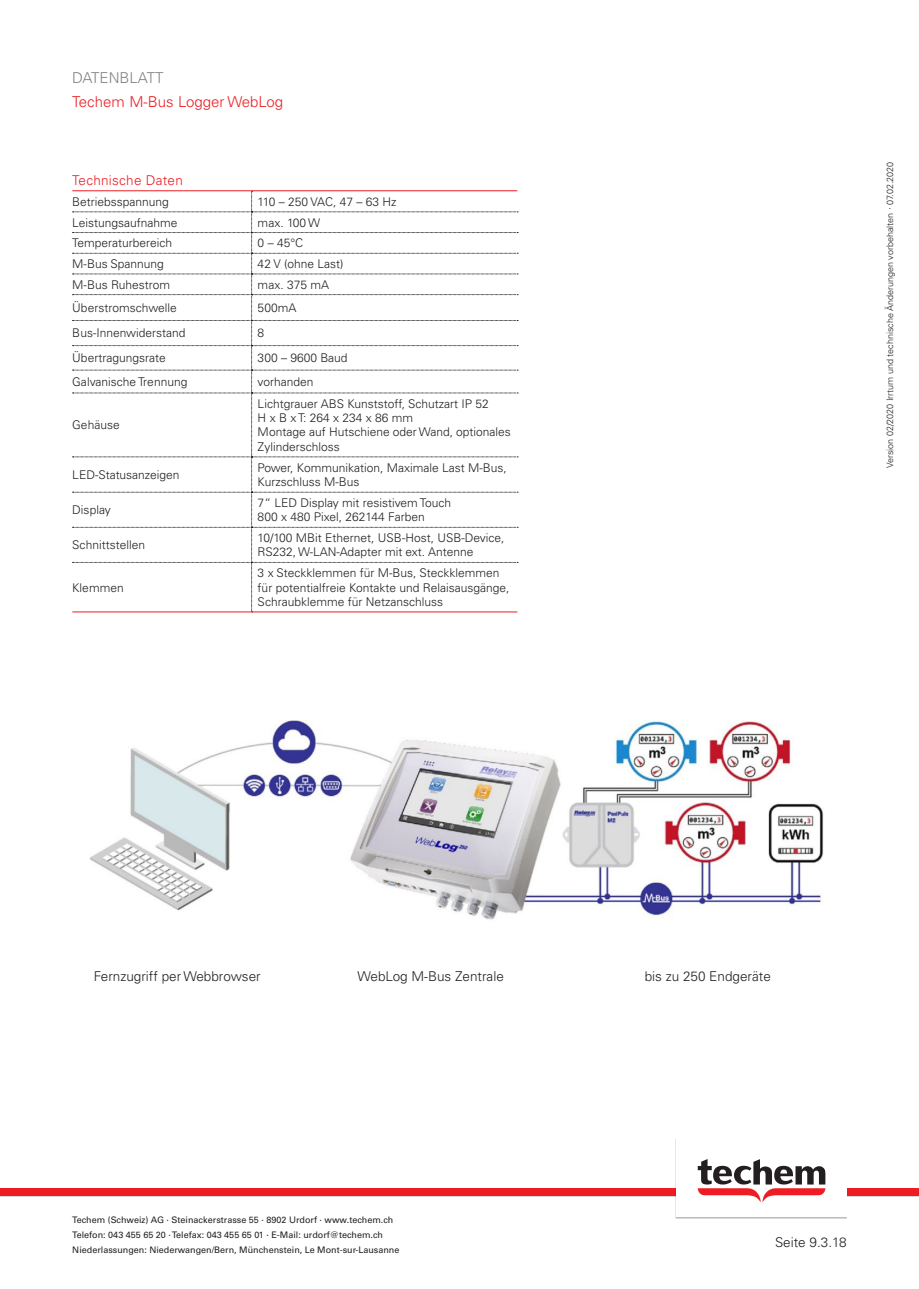
<style>
.page{position:relative;width:919px;height:1289px;background:#fff}
.page>*{position:absolute;margin:0;border:0;box-sizing:border-box;transform-origin:0 0}
.t1{font:300 15px "Univers LT Pro 45";color:#ee1d23}
.t2{font:300 15px "Univers LT Pro 45";color:#808285}
.t3{font:300 13.5px "Univers LT Pro 45";color:#231f20}
.t4{font:300 13.5px "Univers LT Pro 45";letter-spacing:.02em;color:#ee1d23}
.t5{font:300 12px/14.4px "Univers LT Pro 45";color:#231f20}
.t6{font:9px "Univers LT Pro 55 Roman";color:#231f20}
.t7{font:300 9px "Univers LT Pro 45";color:#231f20}
.s1{font-family:"Arial";font-weight:400}
</style>
<div class="page">
<div style="left:0;top:1188px;width:918px;height:9px;background:#ee1d23"></div>
<div style="left:675px;top:1137px;width:172px;height:81px;background:#fff"></div>
<svg style="left:697px;top:1159px;width:128px;height:43px"></svg>
<svg style="left:72px;top:191px;width:446px;height:421px"></svg>
<img style="left:90px;top:720px;width:734px;height:200px">
<hr style="left:72px;top:190px;width:445px;height:1px;background:#ee1d23">
<hr style="left:72px;top:611px;width:445px;height:1px;background:#ee1d23">
<p class="t2" style="left:72px;top:69px;width:93px">DATENBLATT</p>
<p class="t1" style="left:72px;top:93px;width:212px">Techem M-Bus Logger WebLog</p>
<p class="t4" style="left:72px;top:172px;width:112px">Technische Daten</p>
<p class="t5" style="left:72px;top:194px;width:98px">Betriebsspannung</p>
<p class="t5" style="left:258px;top:194px;width:140px">110 – 250 VAC, 47 – 63 Hz</p>
<p class="t5" style="left:72px;top:215px;width:107px">Leistungsaufnahme</p>
<p class="t5" style="left:258px;top:215px;width:64px">max. 100 W</p>
<p class="t5" style="left:72px;top:236px;width:101px">Temperaturbereich</p>
<p class="t5" style="left:258px;top:236px;width:47px">0 – 45°C</p>
<p class="t5" style="left:72px;top:256px;width:93px">M-Bus Spannung</p>
<p class="t5" style="left:258px;top:256px;width:87px">42 V (ohne Last)</p>
<p class="t5" style="left:72px;top:277px;width:99px">M-Bus Ruhestrom</p>
<p class="t5" style="left:258px;top:277px;width:73px">max. 375 mA</p>
<p class="t5" style="left:72px;top:300px;width:106px">Überstromschwelle</p>
<p class="t5" style="left:258px;top:300px;width:40px">500mA</p>
<p class="t5" style="left:72px;top:326px;width:115px">Bus-Innenwiderstand</p>
<p class="t5" style="left:258px;top:326px;width:8px">8</p>
<p class="t5" style="left:72px;top:351px;width:95px">Übertragungsrate</p>
<p class="t5" style="left:258px;top:351px;width:91px">300 – 9600 Baud</p>
<p class="t5" style="left:72px;top:374px;width:116px">Galvanische Trennung</p>
<p class="t5" style="left:258px;top:374px;width:57px">vorhanden</p>
<p class="t5" style="left:72px;top:418px;width:49px">Gehäuse</p>
<p class="t5" style="left:258px;top:396px;width:255px">Lichtgrauer ABS Kunststoff, Schutzart IP 52<br>H x B x T: 264 x 234 x 86 mm<br>Montage auf Hutschiene oder Wand, optionales<br>Zylinderschloss</p>
<p class="t5" style="left:72px;top:467px;width:109px">LED-Statusanzeigen</p>
<p class="t5" style="left:258px;top:460px;width:251px">Power, Kommunikation, Maximale Last M-Bus,<br>Kurzschluss M-Bus</p>
<p class="t5" style="left:72px;top:502px;width:40px">Display</p>
<p class="t5" style="left:258px;top:495px;width:195px">7“ LED Display mit resistivem Touch<br>800 x 480 Pixel, 262144 Farben</p>
<p class="t5" style="left:72px;top:537px;width:74px">Schnittstellen</p>
<p class="t5" style="left:258px;top:530px;width:248px">10/100 MBit Ethernet, USB-Host, USB-Device,<br>RS232, W-LAN-Adapter mit ext. Antenne</p>
<p class="t5" style="left:72px;top:580px;width:53px">Klemmen</p>
<p class="t5" style="left:258px;top:565px;width:253px">3 x Steckklemmen für M-Bus, Steckklemmen für potentialfreie Kontakte und Relaisausgänge,<br>Schraubklemme für Netzanschluss</p>
<p class="t7" style="left:884px;top:468px;width:308px;rotate:-90deg">Version 02/2020 Irrtum und technische Änderungen vorbehalten <span class="s1">·</span> 07.02.2020</p>
<p class="t3" style="left:94px;top:968px;width:168px">Fernzugriff per Webbrowser</p>
<p class="t3" style="left:357px;top:968px;width:148px">WebLog M-Bus Zentrale</p>
<p class="t3" style="left:644px;top:968px;width:128px">bis zu 250 Endgeräte</p>
<p class="t6" style="left:72px;top:1214px;width:322px">Techem (Schweiz) AG · Steinackerstrasse 55 · 8902 Urdorf · www.techem.ch</p>
<p class="t6" style="left:72px;top:1229px;width:312px">Telefon: 043 455 65 20 · Telefax: 043 455 65 01 · E-Mail: urdorf@techem.ch</p>
<p class="t6" style="left:72px;top:1244px;width:328px">Niederlassungen: Niederwangen/Bern, Münchenstein, Le Mont-sur-Lausanne</p>
<p class="t3" style="left:775px;top:1233px;width:73px">Seite 9.3.18</p>
</div>
